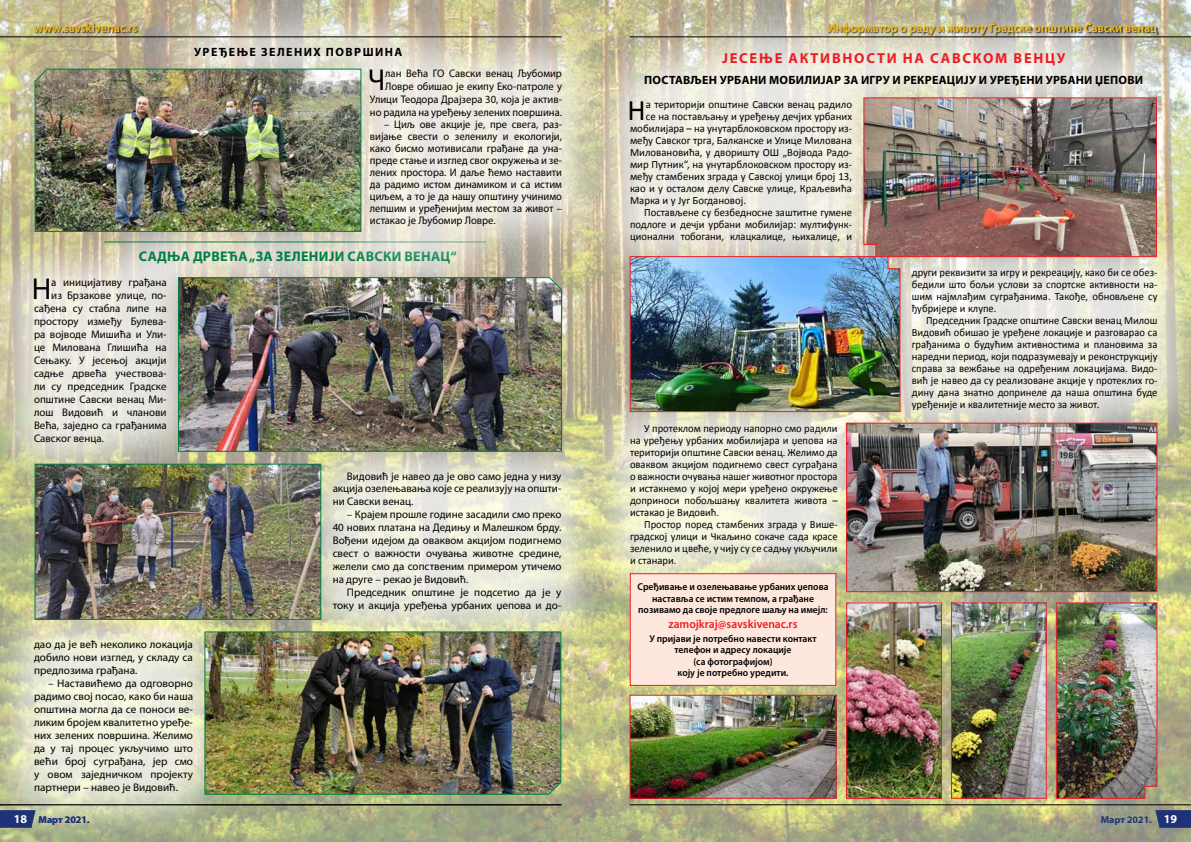
<style>
.page{position:relative;width:1191px;height:842px;background:#fff}
.page>*{position:absolute;margin:0;border:0;box-sizing:border-box;transform-origin:0 0}
.t1{font:30.3px "Myriad Pro";color:#000}
.t2{font:30.3px "Myriad Pro";color:#000;scale:.96 1}
.t3{font:29.9px "Calibri";color:#000}
.t4{font:700 14.5px "Myriad Pro";letter-spacing:.12em;color:#ed1d24}
.t5{font:700 14px "Myriad Pro";letter-spacing:.02em;color:#007f44}
.t6{font:600 12px "Myriad Pro";color:#f2be1a}
.t7{font:700 12px "Myriad Pro";letter-spacing:.02em;color:#000}
.t8{font:600 12px "Myriad Pro";color:#ed1d24;scale:.96 1}
.t9{font:700 12px "Myriad Pro";letter-spacing:.12em;color:#000}
.t10{font:11px/12px "Calibri";color:#000;text-align:justify;scale:.96 1}
.t11{font:11px/13px "Myriad Pro";color:#000;text-align:justify}
.t12{font:11px/12px "Myriad Pro";color:#000;text-align:right;scale:.96 1}
.t13{font:11px "Calibri";color:#000}
.t14{font:600 10px/11.5px "Myriad Pro";color:#000;text-align:center;scale:.96 1}
.t15{font:700 10px "Myriad Pro";color:#1e3278}
.s1{font-size:12px;color:#fff}
</style>
<div class="page">
<img style="left:0;top:0;width:1191px;height:842px">
<svg style="left:1155px;top:810px;width:36px;height:18px"></svg>
<hr style="left:629px;top:804px;width:562px;height:1px;background:#000">
<div style="left:576px;top:0;width:615px;height:618px;background:#fff;opacity:.75"></div>
<div style="left:0;top:198px;width:614px;height:644px;background:#fff;opacity:.75"></div>
<svg style="left:0;top:810px;width:36px;height:18px"></svg>
<img style="left:37px;top:466px;width:282px;height:152px">
<div style="left:35px;top:464px;width:286px;height:156px;border:1px solid #007f44"></div>
<img style="left:204px;top:631px;width:358px;height:164px">
<img style="left:863px;top:97px;width:294px;height:161px">
<img style="left:629px;top:256px;width:272px;height:157px">
<img style="left:848px;top:425px;width:307px;height:165px">
<div style="left:846px;top:423px;width:311px;height:169px;border:1px solid #ed1d24"></div>
<img style="left:848px;top:604px;width:92px;height:193px">
<div style="left:846px;top:602px;width:96px;height:197px;border:1px solid #ed1d24"></div>
<img style="left:953px;top:604px;width:91px;height:193px">
<div style="left:951px;top:602px;width:95px;height:197px;border:1px solid #ed1d24"></div>
<img style="left:1055px;top:602px;width:103px;height:197px">
<img style="left:177px;top:279px;width:385px;height:173px">
<hr style="left:104px;top:241px;width:382px;height:1px;background:#007f44">
<img style="left:631px;top:697px;width:203px;height:100px">
<div style="left:629px;top:695px;width:207px;height:104px;border:1px solid #ed1d24"></div>
<div style="left:630px;top:574px;width:205px;height:111px;background:#fee7dc"></div>
<div style="left:630px;top:573px;width:206px;height:113px;border:1px solid #ed1d24"></div>
<div style="left:142px;top:0;width:473px;height:279px;background:#fff;opacity:.75"></div>
<img style="left:34px;top:68px;width:328px;height:164px">
<div style="left:34px;top:23px;width:105px;height:11px;background:#000;opacity:.75"></div>
<div style="left:828px;top:23px;width:331px;height:14px;background:#000;opacity:.75"></div>
<hr style="left:0;top:804px;width:561px;height:1px;background:#000">
<hr style="left:629px;top:36px;width:562px;height:1px;background:#000">
<hr style="left:0;top:36px;width:561px;height:1px;background:#000">
<p class="t6" style="left:34px;top:20px;width:105px">www.savskivenac.rs</p>
<p class="t6" style="left:827px;top:20px;width:331px">Информатор о раду и животу Градске општине Савски венац</p>
<p class="t9" style="left:194px;top:44px;width:210px">УРЕЂЕЊЕ ЗЕЛЕНИХ ПОВРШИНА</p>
<h1 class="t2" style="left:368px;top:61px;width:20px">Ч</h1>
<p class="t12" style="left:370px;top:67px;width:201px;line-height:13px">лан Већа ГО Савски венац Љубомир Ловре обишао je екипу Еко-патроле у Улици Теодора Драјзера 30, која је актив&shy;но радила на уређењу зелених површина.</p>
<p class="t12" style="left:370px;top:118px;width:201px;text-align:justify;text-indent:14px">– Циљ ове акције је, пре свега, раз&shy;вијање свести о зеленилу и екологији, како бисмо мотивисали грађане да уна&shy;преде стање и изглед свог окружења и зе&shy;лених простора. И даље ћемо наставити да радимо истом динамиком и са истим циљем, а то је да нашу општину учинимо лепшим и уређенијим местом за живот – истакао је Љубомир Ловре.</p>
<p class="t5" style="left:139px;top:248px;width:319px">САДЊА ДРВЕЋА „ЗА ЗЕЛЕНИЈИ САВСКИ ВЕНАЦ“</p>
<h1 class="t1" style="left:32px;top:271px;width:21px">Н</h1>
<p class="t11" style="left:51px;top:276px;width:117px">а иницијативу грађана</p>
<p class="t11" style="left:51px;top:289px;width:117px">из Брзакове улице, по-</p>
<p class="t11" style="left:34px;top:302px;width:134px">сађена су стабла липе на</p>
<p class="t11" style="left:34px;top:315px;width:134px">простору између Булева-</p>
<p class="t11" style="left:34px;top:328px;width:134px">ра војводе Мишића и Ули-</p>
<p class="t11" style="left:34px;top:341px;width:134px">це Милована Глишића на</p>
<p class="t11" style="left:34px;top:354px;width:134px">Сењаку. У јесењој акцији</p>
<p class="t11" style="left:34px;top:367px;width:134px">садње дрвећа учествова-</p>
<p class="t11" style="left:34px;top:380px;width:134px">ли су председник Градске</p>
<p class="t11" style="left:34px;top:393px;width:134px">општине Савски венац Ми-</p>
<p class="t11" style="left:34px;top:406px;width:134px">лош Видовић и чланови</p>
<p class="t11" style="left:34px;top:419px;width:134px">Већа, заједно са грађанима</p>
<p class="t11" style="left:34px;top:432px;width:71px">Савског венца.</p>
<p class="t11" style="left:34px;top:638px;width:160px">дао да је већ неколико локација добило нови изглед, у складу са предлозима грађана.</p>
<p class="t11" style="left:34px;top:677px;width:161px;text-indent:14px">– Наставићемо да одговорно радимо свој посао, како би наша општина могла да се поноси ве&shy;ликим бројем квалитетно уређе&shy;них зелених површина. Желимо да у тај процес укључимо што већи број суграђана, јер смо у овом заједничком пројекту партнери – навео је Видовић.</p>
<p class="t15" style="left:14px;top:813px;width:77px"><span class="s1">18</span> Март 2021.</p>
<p class="t11" style="left:333px;top:470px;width:230px;line-height:12.7px;text-indent:14px">Видовић је навео да је ово само једна у низу акција озелењавања које се реализују на општи&shy;ни Савски венац.</p>
<p class="t11" style="left:333px;top:508px;width:230px;text-indent:14px">– Крајем прошле године засадили смо преко 40 нових платана на Дедињу и Малешком брду.<br>Вођени идејом да оваквом акцијом подигнемо свест о важности очувања животне средине, желели смо да сопственим примером утичемо на друге – рекао је Видовић.</p>
<p class="t11" style="left:333px;top:586px;width:230px;text-align:right">Председник општине је подсетио да је у току и акција уређења урбаних џепова и до-</p>
<h3 class="t4" style="left:722px;top:49px;width:345px">ЈЕСЕЊЕ АКТИВНОСТИ НА САВСКОМ ВЕНЦУ</h3>
<p class="t7" style="left:644px;top:72px;width:500px">ПОСТАВЉЕН УРБАНИ МОБИЛИЈАР ЗА ИГРУ И РЕКРЕАЦИЈУ И УРЕЂЕНИ УРБАНИ ЏЕПОВИ</p>
<h2 class="t3" style="left:627px;top:91px;width:20px">Н</h2>
<p class="t13" style="left:646px;top:97px;width:208px">а територији општине Савски венац радило</p>
<p class="t13" style="left:646px;top:109px;width:208px">се на постављању и уређењу дечјих урбаних</p>
<p class="t13" style="left:630px;top:121px;width:223px">мобилијара – на унутарблоковском простору из-</p>
<p class="t13" style="left:630px;top:133px;width:223px">међу Савског трга, Балканске и Улице Милована</p>
<p class="t13" style="left:630px;top:145px;width:223px">Миловановића, у дворишту ОШ „Војвода Радо-</p>
<p class="t13" style="left:630px;top:157px;width:223px">мир Путник“, на унутарблоковском простору из-</p>
<p class="t13" style="left:630px;top:169px;width:223px">међу стамбених зграда у Савској улици број 13,</p>
<p class="t13" style="left:630px;top:181px;width:223px">као и у осталом делу Савске улице, Краљевића</p>
<p class="t13" style="left:630px;top:193px;width:117px">Марка и у Југ Богдановој.</p>
<p class="t10" style="left:644px;top:206px;width:218px">Постављене су безбедносне заштитне гумене</p>
<p class="t10" style="left:630px;top:218px;width:233px">подлоге и дечји урбани мобилијар: мултифунк-</p>
<p class="t10" style="left:630px;top:230px;width:233px">ционални тобогани, клацкалице, њихалице, и</p>
<p class="t10" style="left:630px;top:422px;width:218px;text-indent:14px">У протеклом периоду напорно смо радили на уређењу урбаних мобилијара и џепова на територији општине Савски венац. Желимо да оваквом акцијом подигнемо свест суграђана о важности очувања нашег животног простора и истакнемо у којој мери уређено окружење доприноси побољшању квалитета живота – истакао је Видовић.</p>
<p class="t10" style="left:630px;top:518px;width:218px;text-indent:14px">Простор поред стамбених зграда у Више&shy;градској улици и Чкаљино сокаче сада красе зеленило и цвеће, у чију су се садњу укључили и станари.</p>
<p class="t14" style="left:637px;top:581px;width:201px">Сређивање и озелењавање урбаних џепова наставља се истим темпом, а грађане позивамо да своје предлоге шаљу на имејл:</p>
<p class="t8" style="left:668px;top:616px;width:136px">zamojkraj@savskivenac.rs</p>
<p class="t14" style="left:649px;top:632px;width:176px">У пријави је потребно навести контакт телефон и адресу локације<br>(са фотографијом)<br>коју је потребно уредити.</p>
<p class="t10" style="left:911px;top:266px;width:257px">други реквизити за игру и рекреацију, како би се обез&shy;бедили што бољи услови за спортске активности на&shy;шим најмлађим суграђанима. Такође, обновљене су ђубријере и клупе.</p>
<p class="t10" style="left:911px;top:314px;width:257px;text-indent:14px">Председник Градске општине Савски венац Милош Видовић обишао је уређене локације и разговарао са грађанима о будућим активностима и плановима за наредни период, који подразумевају и реконструкцију справа за вежбање на одређеним локацијама. Видо&shy;вић је навео да су реализоване акције у протеклих го&shy;дину дана знатно допринеле да наша општина буде уређеније и квалитетније место за живот.</p>
<p class="t15" style="left:1100px;top:813px;width:78px">Март 2021. <span class="s1">19</span></p>
</div>
